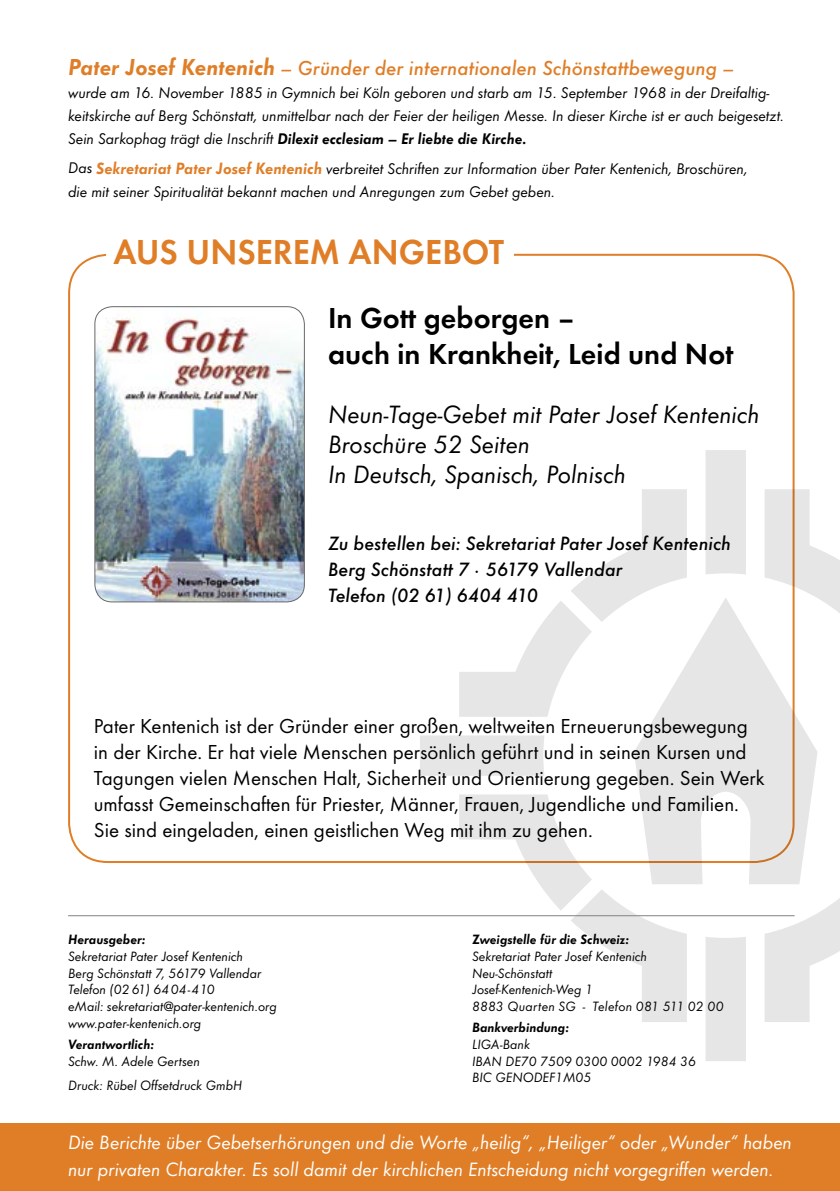
<style>
.page{position:relative;width:840px;height:1191px;background:#fff}
.page>*{position:absolute;margin:0;border:0;box-sizing:border-box;transform-origin:0 0}
.t1{font:600 36px "Function";color:#e07e27;scale:.96 1}
.t2{font:600 30px/36px "Function";color:#000}
.t3{font:italic 26px/30px "Function";color:#000}
.t4{font:21px/26px "Function";color:#000}
.t5{font:italic 500 21px "Function";color:#e07e27}
.t6{font:italic 20px/27px "Function";color:#fff}
.t7{font:italic 500 20px/26px "Function";color:#000}
.t8{font:italic 16px/23px "Function";color:#000}
.t9{font:italic 14px/16.8px "Function";color:#000}
.t10{font:italic 700 14px "Function";color:#000}
.s1{font-weight:700;font-size:24px}
.s2{font-weight:700}
.s3{font-weight:700;font-size:17px;color:#e07e27}
</style>
<div class="page">
<div style="left:0;top:1123px;width:839px;height:68px;background:#e07e27"></div>
<svg style="left:634px;top:598px;width:183px;height:286px;fill:#e6e6e6"></svg>
<div style="left:705px;top:937px;width:40px;height:124px;background:#e6e6e6"></div>
<svg style="left:764px;top:899px;width:75px;height:123px"></svg>
<svg style="left:764px;top:489px;width:75px;height:133px"></svg>
<svg style="left:459px;top:794px;width:227px;height:228px"></svg>
<svg style="left:459px;top:489px;width:227px;height:228px"></svg>
<div style="left:705px;top:450px;width:40px;height:124px;background:#e6e6e6"></div>
<div style="left:420px;top:735px;width:124px;height:41px;background:#e6e6e6"></div>
<hr style="left:68px;top:915px;width:726px;height:1px;background:#808285">
<img style="left:96px;top:307px;width:208px;height:295px">
<div style="left:94px;top:306px;width:211px;height:296px;border:1px solid #67686b;border-radius:17px"></div>
<h3 class="t5" style="left:68px;top:55px;width:667px"><span class="s1">Pater Josef Kentenich</span> – Gründer der internationalen Schönstattbewegung –</h3>
<p class="t8" style="left:68px;top:81px;width:717px">wurde am 16. November 1885 in Gymnich bei Köln geboren und starb am 15. September 1968 in der Dreifaltig&shy;keitskirche auf Berg Schönstatt, unmittelbar nach der Feier der heiligen Messe. In dieser Kirche ist er auch beigesetzt.<br>Sein Sarkophag trägt die Inschrift <span class="s2">Dilexit ecclesiam – Er liebte die Kirche.</span></p>
<p class="t8" style="left:68px;top:157px;width:681px">Das <span class="s3">Sekretariat Pater Josef Kentenich</span> verbreitet Schriften zur Information über Pater Kentenich, Broschüren, die mit seiner Spiritualität bekannt machen und Anregungen zum Gebet geben.</p>
<h1 class="t1" style="left:113px;top:231px;width:408px">AUS UNSEREM ANGEBOT</h1>
<h2 class="t2" style="left:328px;top:300px;width:407px">In Gott geborgen –<br>auch in Krankheit, Leid und Not</h2>
<h3 class="t3" style="left:328px;top:400px;width:433px">Neun-Tage-Gebet mit Pater Josef Kentenich<br>Broschüre 52 Seiten<br>In Deutsch, Spanisch, Polnisch</h3>
<p class="t7" style="left:328px;top:530px;width:404px">Zu bestellen bei: Sekretariat Pater Josef Kentenich<br>Berg Schönstatt 7 · 56179 Vallendar<br>Telefon (02 61) 6404 410</p>
<p class="t4" style="left:94px;top:713px;width:672px">Pater Kentenich ist der Gründer einer großen, weltweiten Erneuerungsbewegung in der Kirche. Er hat viele Menschen persönlich geführt und in seinen Kursen und Tagungen vielen Menschen Halt, Sicherheit und Orientierung gegeben. Sein Werk umfasst Gemeinschaften für Priester, Männer, Frauen, Jugendliche und Familien.<br>Sie sind eingeladen, einen geistlichen Weg mit ihm zu gehen.</p>
<p class="t10" style="left:68px;top:931px;width:79px">Herausgeber:</p>
<p class="t9" style="left:68px;top:948px;width:210px">Sekretariat Pater Josef Kentenich<br>Berg Schönstatt 7, 56179 Vallendar Telefon (02 61) 6404-410<br>eMail: sekretariat@pater-kentenich.org www.pater-kentenich.org</p>
<p class="t10" style="left:68px;top:1036px;width:87px">Verantwortlich:</p>
<p class="t9" style="left:68px;top:1049px;width:175px;line-height:24px">Schw. M. Adele Gertsen<br>Druck: Rübel Offsetdruck GmbH</p>
<p class="t10" style="left:471px;top:931px;width:158px">Zweigstelle für die Schweiz:</p>
<p class="t9" style="left:471px;top:948px;width:253px">Sekretariat Pater Josef Kentenich<br>Neu-Schönstatt<br>Josef-Kentenich-Weg 1<br>8883 Quarten SG - Telefon 081 511 02 00</p>
<p class="t10" style="left:471px;top:1019px;width:99px">Bankverbindung:</p>
<p class="t9" style="left:471px;top:1036px;width:225px">LIGA-Bank<br>IBAN DE70 7509 0300 0002 1984 36<br>BIC GENODEF1M05</p>
<p class="t6" style="left:68px;top:1128px;width:724px">Die Berichte über Gebetserhörungen und die Worte „heilig“, „Heiliger“ oder „Wunder“ haben nur privaten Charakter. Es soll damit der kirchlichen Entscheidung nicht vorgegriffen werden.</p>
</div>
